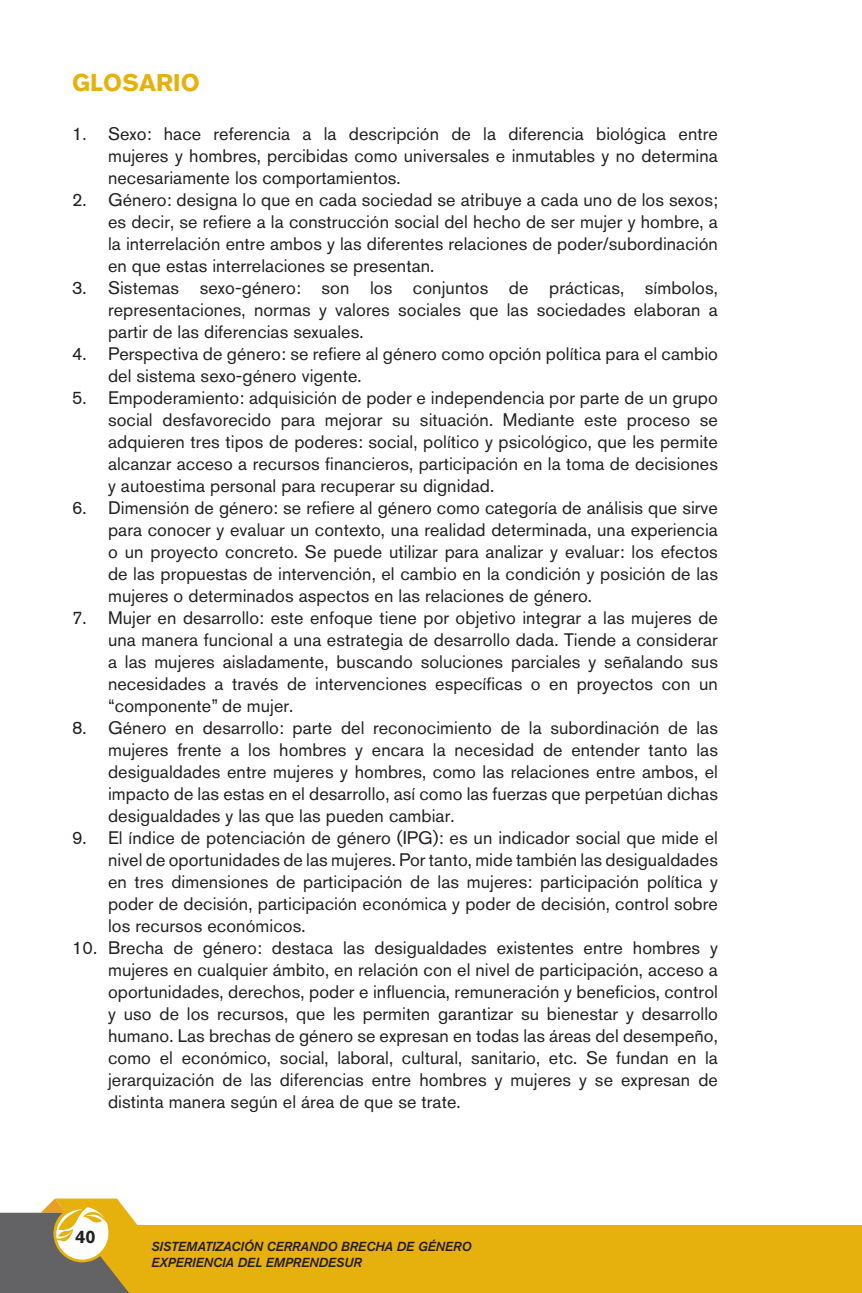
<style>
.page{position:relative;width:862px;height:1293px;background:#fff}
.page>*{position:absolute;margin:0;border:0;box-sizing:border-box;transform-origin:0 0}
.t1{font:700 24px "Nissan AG";letter-spacing:.005em;color:#e6b00d}
.t2{font:18px/22px "Nissan AG";letter-spacing:.005em;color:#231f20;text-align:justify}
.t3{font:700 18px "Nissan AG";color:#231f20}
.t4{font:italic 500 13px/15.6px "Nissan AG";color:#231f20}
</style>
<div class="page">
<div style="left:179px;top:1225px;width:683px;height:68px;background:#e6b00d"></div>
<svg style="left:0;top:1198px;width:179px;height:95px"></svg>
<h1 class="t1" style="left:72px;top:68px;width:129px">GLOSARIO</h1>
<p class="t2" style="left:108px;top:122px;width:611px;text-indent:-36px">1. Sexo: hace referencia a la descripción de la diferencia biológica entre mujeres y hombres, percibidas como universales e inmutables y no determina necesariamente los comportamientos.</p>
<p class="t2" style="left:108px;top:188px;width:611px;text-indent:-36px">2. Género: designa lo que en cada sociedad se atribuye a cada uno de los sexos; es decir, se refiere a la construcción social del hecho de ser mujer y hombre, a la interrelación entre ambos y las diferentes relaciones de poder/subordinación en que estas interrelaciones se presentan.</p>
<p class="t2" style="left:108px;top:276px;width:611px;text-indent:-36px">3. Sistemas sexo-género: son los conjuntos de prácticas, símbolos, representaciones, normas y valores sociales que las sociedades elaboran a partir de las diferencias sexuales.</p>
<p class="t2" style="left:108px;top:342px;width:611px;text-indent:-36px">4. Perspectiva de género: se refiere al género como opción política para el cambio del sistema sexo-género vigente.</p>
<p class="t2" style="left:108px;top:386px;width:611px;text-indent:-36px">5. Empoderamiento: adquisición de poder e independencia por parte de un grupo social desfavorecido para mejorar su situación. Mediante este proceso se adquieren tres tipos de poderes: social, político y psicológico, que les permite alcanzar acceso a recursos financieros, participación en la toma de decisiones y autoestima personal para recuperar su dignidad.</p>
<p class="t2" style="left:108px;top:496px;width:611px;text-indent:-36px">6. Dimensión de género: se refiere al género como categoría de análisis que sirve para conocer y evaluar un contexto, una realidad determinada, una experiencia o un proyecto concreto. Se puede utilizar para analizar y evaluar: los efectos de las propuestas de intervención, el cambio en la condición y posición de las mujeres o determinados aspectos en las relaciones de género.</p>
<p class="t2" style="left:108px;top:606px;width:611px;text-indent:-36px">7. Mujer en desarrollo: este enfoque tiene por objetivo integrar a las mujeres de una manera funcional a una estrategia de desarrollo dada. Tiende a considerar a las mujeres aisladamente, buscando soluciones parciales y señalando sus necesidades a través de intervenciones específicas o en proyectos con un “componente” de mujer.</p>
<p class="t2" style="left:108px;top:716px;width:611px;text-indent:-36px">8. Género en desarrollo: parte del reconocimiento de la subordinación de las mujeres frente a los hombres y encara la necesidad de entender tanto las desigualdades entre mujeres y hombres, como las relaciones entre ambos, el impacto de las estas en el desarrollo, así como las fuerzas que perpetúan dichas desigualdades y las que las pueden cambiar.</p>
<p class="t2" style="left:108px;top:826px;width:611px;text-indent:-36px">9. El índice de potenciación de género (IPG): es un indicador social que mide el nivel de oportunidades de las mujeres. Por tanto, mide también las desigualdades en tres dimensiones de participación de las mujeres: participación política y poder de decisión, participación económica y poder de decisión, control sobre los recursos económicos.</p>
<p class="t2" style="left:108px;top:936px;width:611px;text-indent:-36px">10. Brecha de género: destaca las desigualdades existentes entre hombres y mujeres en cualquier ámbito, en relación con el nivel de participación, acceso a oportunidades, derechos, poder e influencia, remuneración y beneficios, control y uso de los recursos, que les permiten garantizar su bienestar y desarrollo humano. Las brechas de género se expresan en todas las áreas del desempeño, como el económico, social, laboral, cultural, sanitario, etc. Se fundan en la jerarquización de las diferencias entre hombres y mujeres y se expresan de distinta manera según el área de que se trate.</p>
<p class="t3" style="left:76px;top:1226px;width:22px">40</p>
<p class="t4" style="left:151px;top:1238px;width:322px">SISTEMATIZACIÓN CERRANDO BRECHA DE GÉNERO<br>EXPERIENCIA DEL EMPRENDESUR</p>
</div>
